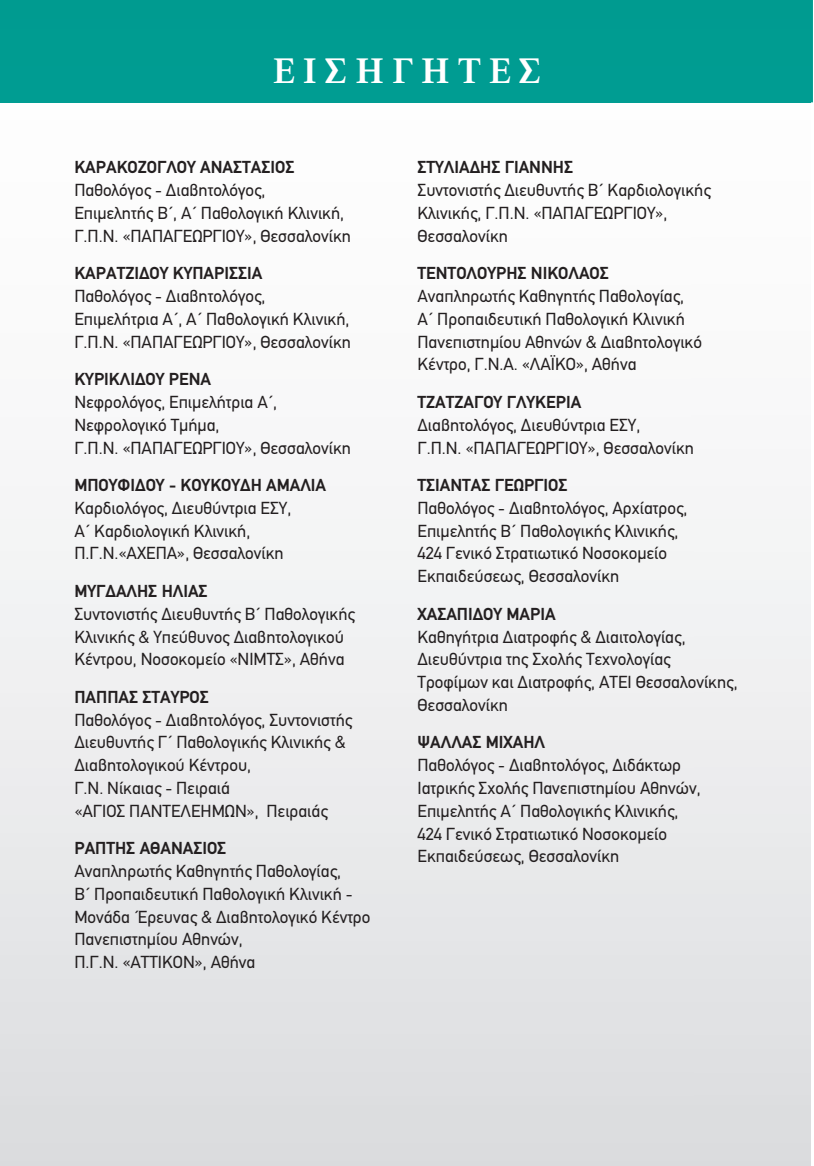
<style>
.page{position:relative;width:814px;height:1166px;background:#fff}
.page>*{position:absolute;margin:0;border:0;box-sizing:border-box;transform-origin:0 0}
.t1{font:700 40.25px "PF Press";letter-spacing:.2em;color:#fff}
.t2{font:17.5px/22.8px "PF Din Text";color:#231f20}
.t3{font:700 17.5px "PF Din Text";color:#231f20}
</style>
<div class="page">
<img style="left:0;top:102px;width:337px;height:1064px">
<img style="left:337px;top:102px;width:473px;height:1064px">
<div style="left:0;top:0;width:810px;height:102px;background:#009c91"></div>
<h1 class="t1" style="left:273px;top:50px;width:270px">ΕΙΣΗΓΗΤΕΣ</h1>
<p class="t3" style="left:74px;top:157px;width:221px">ΚΑΡΑΚΟΖΟΓΛΟΥ ΑΝΑΣΤΑΣΙΟΣ</p>
<p class="t2" style="left:74px;top:179px;width:278px">Παθολόγος - Διαβητολόγος,<br>Επιμελητής Β΄, Α΄ Παθολογική Κλινική,<br>Γ.Π.Ν. «ΠΑΠΑΓΕΩΡΓΙΟΥ», Θεσσαλονίκη</p>
<p class="t3" style="left:74px;top:263px;width:189px">ΚΑΡΑΤΖΙΔΟΥ ΚΥΠΑΡΙΣΣΙΑ</p>
<p class="t2" style="left:74px;top:285px;width:278px">Παθολόγος - Διαβητολόγος,<br>Επιμελήτρια Α΄, Α΄ Παθολογική Κλινική,<br>Γ.Π.Ν. «ΠΑΠΑΓΕΩΡΓΙΟΥ», Θεσσαλονίκη</p>
<p class="t3" style="left:74px;top:369px;width:138px">ΚΥΡΙΚΛΙΔΟΥ ΡΕΝΑ</p>
<p class="t2" style="left:74px;top:391px;width:278px">Νεφρολόγος, Επιμελήτρια Α΄,<br>Νεφρολογικό Τμήμα,<br>Γ.Π.Ν. «ΠΑΠΑΓΕΩΡΓΙΟΥ», Θεσσαλονίκη</p>
<p class="t3" style="left:74px;top:475px;width:253px">ΜΠΟΥΦΙΔΟY - ΚΟΥΚΟΥΔΗ ΑΜΑΛΙΑ</p>
<p class="t2" style="left:74px;top:497px;width:218px">Καρδιολόγος, Διευθύντρια ΕΣΥ,<br>Α΄ Καρδιολογική Κλινική,<br>Π.Γ.Ν.«ΑΧΕΠΑ», Θεσσαλονίκη</p>
<p class="t3" style="left:74px;top:581px;width:135px">ΜΥΓΔΑΛΗΣ ΗΛΙΑΣ</p>
<p class="t2" style="left:74px;top:602px;width:282px">Συντονιστής Διευθυντής Β΄ Παθολογικής<br>Κλινικής &amp; Υπεύθυνος Διαβητολογικού<br>Κέντρου, Νοσοκομείο «ΝΙΜΤΣ», Αθήνα</p>
<p class="t3" style="left:74px;top:687px;width:136px">ΠΑΠΠΑΣ ΣΤΑΥΡΟΣ</p>
<p class="t2" style="left:74px;top:708px;width:279px">Παθολόγος - Διαβητολόγος, Συντονιστής<br>Διευθυντής Γ΄ Παθολογικής Κλινικής &amp;<br>Διαβητολογικού Κέντρου,<br>Γ.Ν. Νίκαιας - Πειραιά<br>«ΑΓΙΟΣ ΠΑΝΤΕΛΕΗΜΩΝ», Πειραιάς</p>
<p class="t3" style="left:74px;top:838px;width:153px">ΡΑΠΤΗΣ ΑΘΑΝΑΣΙΟΣ</p>
<p class="t2" style="left:74px;top:860px;width:297px">Αναπληρωτής Καθηγητής Παθολογίας,<br>Β΄ Προπαιδευτική Παθολογική Κλινική -<br>Μονάδα Έρευνας &amp; Διαβητολογικό Κέντρο<br>Πανεπιστημίου Αθηνών,<br>Π.Γ.Ν. «ΑΤΤΙΚΟΝ», Αθήνα</p>
<p class="t3" style="left:417px;top:157px;width:157px">ΣΤΥΛΙΑΔΗΣ ΓΙΑΝΝΗΣ</p>
<p class="t2" style="left:417px;top:179px;width:295px">Συντονιστής Διευθυντής Β΄ Καρδιολογικής<br>Κλινικής, Γ.Π.Ν. «ΠΑΠΑΓΕΩΡΓΙΟΥ»,<br>Θεσσαλονίκη</p>
<p class="t3" style="left:417px;top:263px;width:193px">ΤΕΝΤΟΛΟΥΡΗΣ ΝΙΚΟΛΑΟΣ</p>
<p class="t2" style="left:417px;top:285px;width:286px">Αναπληρωτής Καθηγητής Παθολογίας, Α΄ Προπαιδευτική Παθολογική Κλινική Πανεπιστημίου Αθηνών &amp; Διαβητολογικό Κέντρο, Γ.Ν.Α. «ΛΑΪΚΟ», Αθήνα</p>
<p class="t3" style="left:417px;top:392px;width:165px">ΤΖΑΤΖΑΓΟΥ ΓΛΥΚΕΡΙΑ</p>
<p class="t2" style="left:417px;top:413px;width:278px">Διαβητολόγος, Διευθύντρια ΕΣΥ,<br>Γ.Π.Ν. «ΠΑΠΑΓΕΩΡΓΙΟΥ», Θεσσαλονίκη</p>
<p class="t3" style="left:417px;top:475px;width:152px">ΤΣΙΑΝΤΑΣ ΓΕΩΡΓΙΟΣ</p>
<p class="t2" style="left:417px;top:497px;width:271px">Παθολόγος - Διαβητολόγος, Αρχίατρος, Επιμελητής Β΄ Παθολογικής Κλινικής, 424 Γενικό Στρατιωτικό Νοσοκομείο Εκπαιδεύσεως, Θεσσαλονίκη</p>
<p class="t3" style="left:417px;top:603px;width:140px">ΧΑΣΑΠΙΔΟΥ ΜΑΡΙΑ</p>
<p class="t2" style="left:417px;top:625px;width:321px">Καθηγήτρια Διατροφής &amp; Διαιτολογίας, Διευθύντρια της Σχολής Τεχνολογίας Τροφίμων και Διατροφής, ΑΤΕΙ Θεσσαλονίκης, Θεσσαλονίκη</p>
<p class="t3" style="left:417px;top:732px;width:129px">ΨΑΛΛΑΣ ΜΙΧΑΗΛ</p>
<p class="t2" style="left:417px;top:754px;width:284px">Παθολόγος - Διαβητολόγος, Διδάκτωρ Ιατρικής Σχολής Πανεπιστημίου Αθηνών, Επιμελητής Α΄ Παθολογικής Κλινικής, 424 Γενικό Στρατιωτικό Νοσοκομείο Εκπαιδεύσεως, Θεσσαλονίκη</p>
</div>
